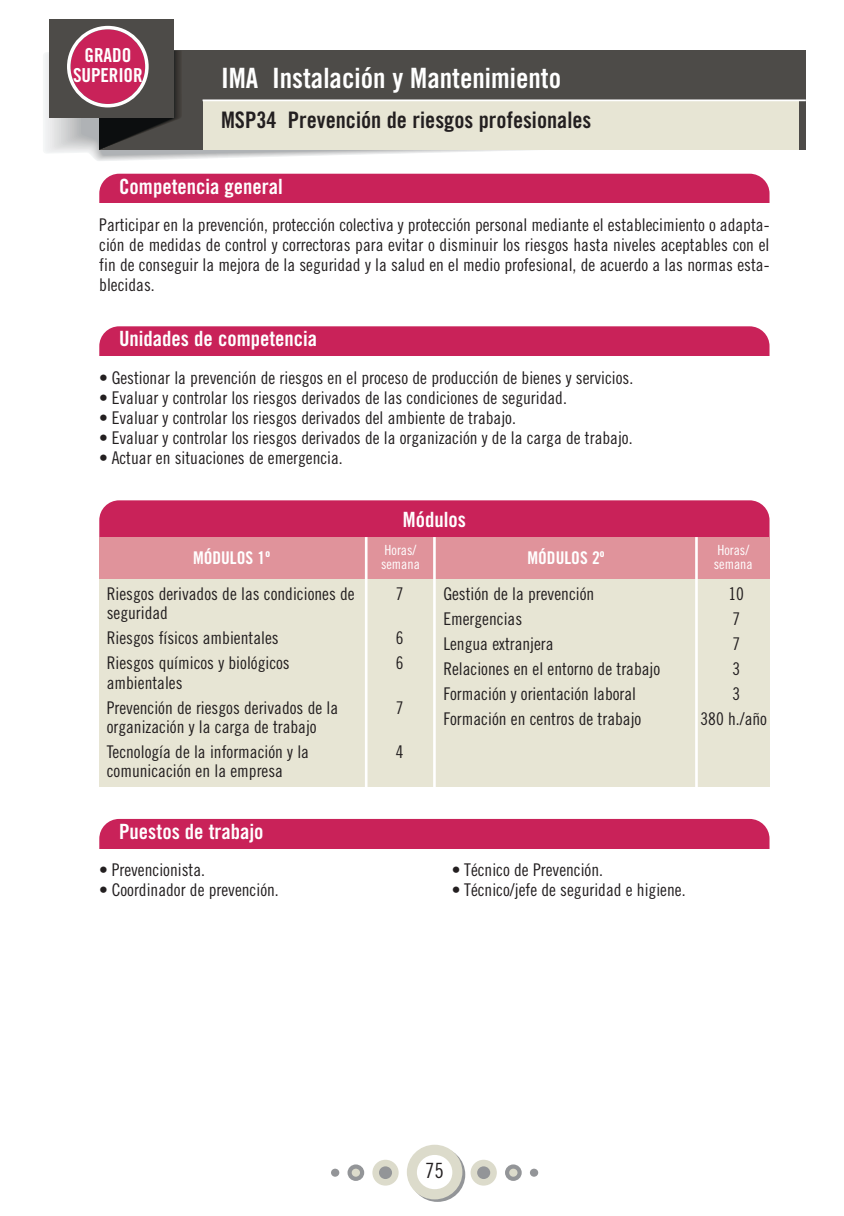
<style>
.page{position:relative;width:844px;height:1216px;background:#fff}
.page>*{position:absolute;margin:0;border:0;box-sizing:border-box;transform-origin:0 0}
.t1{font:28px "Trade Gothic Bold Cond Twenty";color:#fff}
.t2{font:22.75px "Trade Gothic Bold Cond Twenty";color:#231f20}
.t3{font:21px "Trade Gothic Bold Cond Twenty";color:#fff}
.t4{font:21px "Trade Gothic Cond Eighteen";color:#231f20}
.t5{font:19.25px/20.1px "Trade Gothic Bold Cond Twenty";letter-spacing:-.01em;color:#fff;text-align:center}
.t6{font:17.5px/20.1px "Trade Gothic Cond Eighteen";color:#231f20}
.t7{font:17.5px "Trade Gothic Bold Cond Twenty";color:#fff}
.t8{font:14px "Trade Gothic Cond Eighteen";color:#fff}
</style>
<div class="page">
<svg style="left:409px;top:1147px;width:56px;height:54px"></svg>
<div style="left:407px;top:1144px;width:55px;height:55px;background:#dcdbcb;border-radius:50%"></div>
<div style="left:417px;top:1154px;width:35px;height:35px;background:#fff;border-radius:50%"></div>
<div style="left:470px;top:1159px;width:26px;height:26px;background:#dcdbcb;border-radius:50%"></div>
<div style="left:477px;top:1166px;width:13px;height:12px;background:#939598;border-radius:50%"></div>
<div style="left:372px;top:1159px;width:26px;height:26px;background:#dcdbcb;border-radius:50%"></div>
<div style="left:379px;top:1166px;width:13px;height:12px;background:#939598;border-radius:50%"></div>
<div style="left:347px;top:1164px;width:17px;height:16px;background:#939598;border-radius:50%"></div>
<div style="left:351px;top:1168px;width:9px;height:8px;background:#dcdbcb;border-radius:50%"></div>
<svg style="left:505px;top:1164px;width:16px;height:16px"></svg>
<div style="left:509px;top:1168px;width:8px;height:8px;background:#dcdbcb;border-radius:50%"></div>
<div style="left:331px;top:1168px;width:8px;height:8px;background:#939598;border-radius:50%"></div>
<div style="left:529px;top:1168px;width:9px;height:8px;background:#939598;border-radius:50%"></div>
<div style="left:99px;top:174px;width:670px;height:49px;background:#c92259;border-radius:20px"></div>
<div style="left:99px;top:819px;width:670px;height:49px;background:#c92259;border-radius:20px"></div>
<div style="left:99px;top:848px;width:670px;height:30px;background:#fff"></div>
<div style="left:99px;top:203px;width:670px;height:30px;background:#fff"></div>
<svg style="left:88px;top:149px;width:479px;height:6px"></svg>
<div style="left:99px;top:50px;width:706px;height:99px;background:#4d4b48"></div>
<div style="left:202px;top:100px;width:596px;height:49px;background:#e7e5d4"></div>
<hr style="left:202px;top:99px;width:603px;height:2px;background:#fff">
<div style="left:49px;top:19px;width:125px;height:99px;background:#4d4b48"></div>
<svg style="left:67px;top:25px;width:115px;height:127px"></svg>
<div style="left:99px;top:326px;width:670px;height:50px;background:#c92259;border-radius:20px"></div>
<div style="left:99px;top:356px;width:670px;height:30px;background:#fff"></div>
<div style="left:99px;top:578px;width:670px;height:208px;background:#e7e5d4"></div>
<div style="left:99px;top:500px;width:670px;height:65px;background:#c92259;border-radius:20px"></div>
<div style="left:99px;top:537px;width:670px;height:41px;background:#e0939b"></div>
<hr style="left:433px;top:537px;width:2px;height:250px;background:#fff">
<hr style="left:365px;top:537px;width:2px;height:250px;background:#fff">
<hr style="left:695px;top:537px;width:2px;height:250px;background:#fff">
<p class="t5" style="left:73px;top:47px;width:71px">GRADO<br>SUPERIOR</p>
<h1 class="t1" style="left:221px;top:68px;width:341px">IMA Instalación y Mantenimiento</h1>
<h2 class="t2" style="left:221px;top:112px;width:372px">MSP34 Prevención de riesgos profesionales</h2>
<p class="t3" style="left:119px;top:179px;width:165px">Competencia general</p>
<p class="t6" style="left:99px;top:216px;width:671px;text-align:justify">Participar en la prevención, protección colectiva y protección personal mediante el establecimiento o adapta&shy;ción de medidas de control y correctoras para evitar o disminuir los riesgos hasta niveles aceptables con el fin de conseguir la mejora de la seguridad y la salud en el medio profesional, de acuerdo a las normas esta&shy;blecidas.</p>
<p class="t3" style="left:119px;top:330px;width:199px">Unidades de competencia</p>
<p class="t6" style="left:99px;top:369px;width:535px">• Gestionar la prevención de riesgos en el proceso de producción de bienes y servicios.</p>
<p class="t6" style="left:99px;top:389px;width:469px">• Evaluar y controlar los riesgos derivados de las condiciones de seguridad.</p>
<p class="t6" style="left:99px;top:409px;width:418px">• Evaluar y controlar los riesgos derivados del ambiente de trabajo.</p>
<p class="t6" style="left:99px;top:429px;width:534px">• Evaluar y controlar los riesgos derivados de la organización y de la carga de trabajo.</p>
<p class="t6" style="left:99px;top:449px;width:245px">• Actuar en situaciones de emergencia.</p>
<p class="t7" style="left:193px;top:551px;width:78px">MÓDULOS 1º</p>
<p class="t3" style="left:403px;top:511px;width:64px">Módulos</p>
<p class="t8" style="left:384px;top:545px;width:33px">Horas/</p>
<p class="t8" style="left:717px;top:545px;width:33px">Horas/</p>
<p class="t7" style="left:527px;top:551px;width:78px">MÓDULOS 2º</p>
<p class="t8" style="left:381px;top:559px;width:40px">semana</p>
<p class="t8" style="left:713px;top:559px;width:40px">semana</p>
<p class="t6" style="left:107px;top:585px;width:249px">Riesgos derivados de las condiciones de</p>
<p class="t6" style="left:395px;top:585px;width:9px">7</p>
<p class="t6" style="left:107px;top:601px;width:173px;line-height:25px">seguridad<br>Riesgos físicos ambientales</p>
<p class="t6" style="left:395px;top:629px;width:9px">6</p>
<p class="t6" style="left:107px;top:654px;width:184px">Riesgos químicos y biológicos</p>
<p class="t6" style="left:395px;top:654px;width:9px">6</p>
<p class="t6" style="left:107px;top:671px;width:233px;line-height:25px">ambientales<br>Prevención de riesgos derivados de la</p>
<p class="t6" style="left:395px;top:698px;width:9px">7</p>
<p class="t6" style="left:107px;top:715px;width:211px;line-height:25px">organización y la carga de trabajo<br>Tecnología de la información y la</p>
<p class="t6" style="left:107px;top:762px;width:178px">comunicación en la empresa</p>
<p class="t3" style="left:119px;top:824px;width:146px">Puestos de trabajo</p>
<p class="t6" style="left:99px;top:861px;width:107px">• Prevencionista.</p>
<p class="t6" style="left:99px;top:881px;width:181px">• Coordinador de prevención.</p>
<p class="t6" style="left:395px;top:743px;width:9px">4</p>
<p class="t6" style="left:443px;top:585px;width:152px">Gestión de la prevención</p>
<p class="t6" style="left:728px;top:585px;width:17px">10</p>
<p class="t6" style="left:443px;top:610px;width:80px">Emergencias</p>
<p class="t6" style="left:732px;top:610px;width:9px">7</p>
<p class="t6" style="left:443px;top:635px;width:112px">Lengua extranjera</p>
<p class="t6" style="left:732px;top:635px;width:9px">7</p>
<p class="t6" style="left:443px;top:660px;width:218px">Relaciones en el entorno de trabajo</p>
<p class="t6" style="left:732px;top:660px;width:9px">3</p>
<p class="t6" style="left:443px;top:685px;width:194px">Formación y orientación laboral</p>
<p class="t6" style="left:732px;top:685px;width:9px">3</p>
<p class="t6" style="left:443px;top:710px;width:199px">Formación en centros de trabajo</p>
<p class="t6" style="left:700px;top:710px;width:68px">380 h./año</p>
<p class="t6" style="left:451px;top:861px;width:153px">• Técnico de Prevención.</p>
<p class="t6" style="left:451px;top:881px;width:235px">• Técnico/jefe de seguridad e higiene.</p>
<p class="t4" style="left:425px;top:1162px;width:20px">75</p>
</div>
